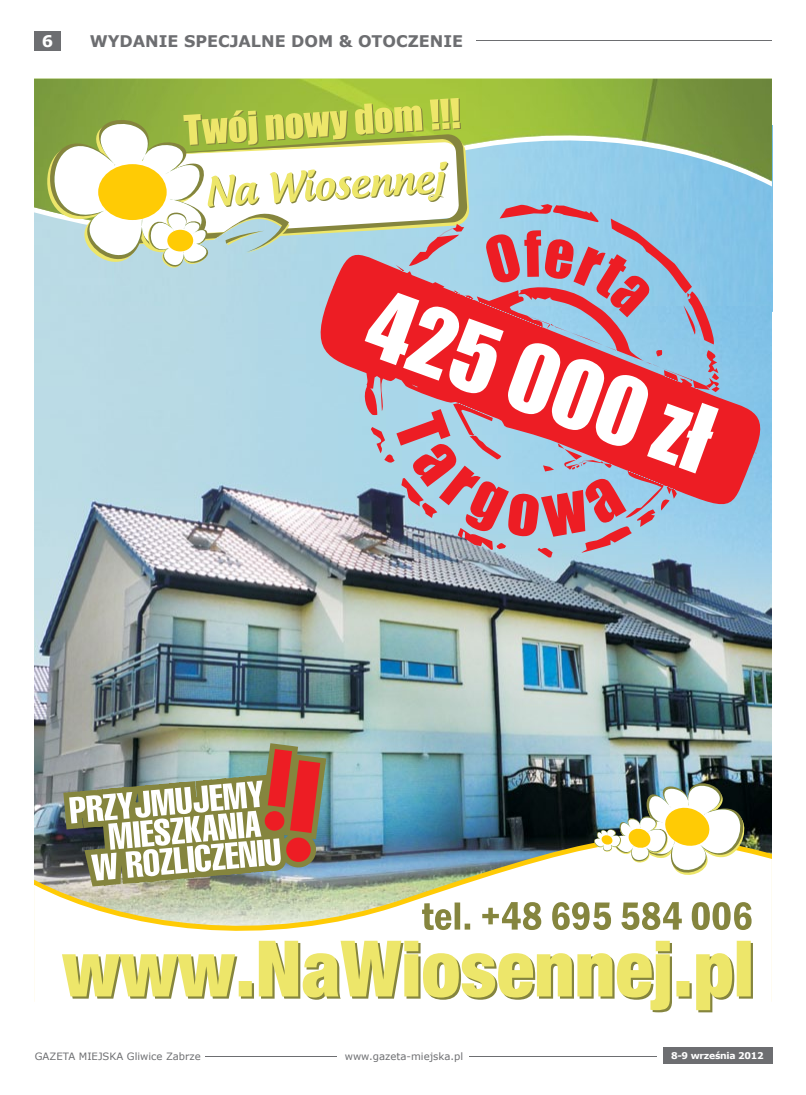
<style>
.page{position:relative;width:806px;height:1095px;background:#fff}
.page>*{position:absolute;margin:0;border:0;box-sizing:border-box;transform-origin:0 0}
.t1{font:700 16px "Verdana";color:#6d6e71}
.t2{font:700 16px "Verdana";color:#fff}
.t3{font:10.1px "Verdana";color:#6d6e71}
.t4{font:700 9.3px "Verdana";letter-spacing:-.03em;color:#fff}
</style>
<div class="page">
<div style="left:34px;top:31px;width:27px;height:20px;background:#6d6e71"></div>
<div style="left:662px;top:1046px;width:109px;height:17px;background:#6d6e71"></div>
<hr style="left:205px;top:1055px;width:131px;height:1px;background:#6d6e71">
<hr style="left:469px;top:1055px;width:187px;height:1px;background:#6d6e71">
<hr style="left:475px;top:40px;width:295px;height:1px;background:#6d6e71">
<img style="left:34px;top:306px;width:737px;height:517px">
<img style="left:34px;top:79px;width:737px;height:125px">
<svg style="left:34px;top:90px;width:234px;height:212px;background:#a1c293"></svg>
<svg style="left:34px;top:96px;width:226px;height:200px"></svg>
<div style="left:98px;top:160px;width:73px;height:60px;background:#fff;border-radius:50%"></div>
<div style="left:98px;top:164px;width:68px;height:56px;background:#ffcb05;border-radius:50%"></div>
<svg style="left:138px;top:98px;width:325px;height:186px"></svg>
<img style="left:34px;top:828px;width:737px;height:173px">
<img style="left:584px;top:762px;width:186px;height:132px">
<svg style="left:650px;top:942px;width:102px;height:70px"></svg>
<svg style="left:62px;top:940px;width:688px;height:69px"></svg>
<svg style="left:422px;top:901px;width:329px;height:28px"></svg>
<img style="left:63px;top:743px;width:263px;height:144px">
<svg style="left:69px;top:748px;width:251px;height:132px"></svg>
<svg style="left:307px;top:204px;width:464px;height:355px;background:#aaabbd"></svg>
<svg style="left:364px;top:293px;width:354px;height:180px"></svg>
<svg style="left:485px;top:230px;width:164px;height:87px;background:#bd8093"></svg>
<svg style="left:396px;top:409px;width:230px;height:127px;background:#c38d9c"></svg>
<h1 class="t2" style="left:42px;top:31px;width:13px">6</h1>
<h1 class="t1" style="left:90px;top:31px;width:374px">WYDANIE SPECJALNE DOM &amp; OTOCZENIE</h1>
<p class="t3" style="left:35px;top:1049px;width:167px">GAZETA MIEJSKA Gliwice Zabrze</p>
<p class="t3" style="left:344px;top:1049px;width:120px">www.gazeta-miejska.pl</p>
<p class="t4" style="left:670px;top:1049px;width:94px">8-9 września 2012</p>
</div>
